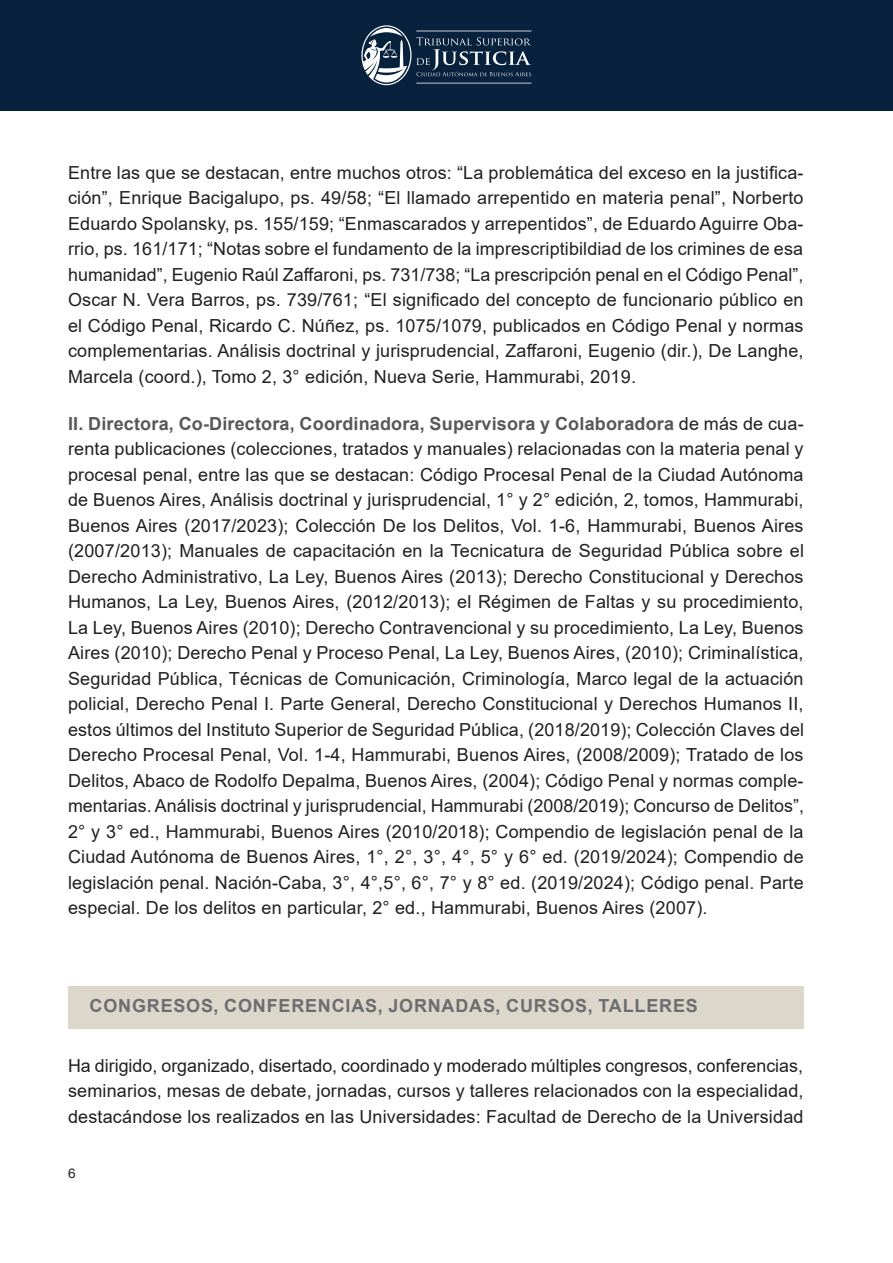
<style>
.page{position:relative;width:893px;height:1263px;background:#fff}
.page>*{position:absolute;margin:0;border:0;box-sizing:border-box;transform-origin:0 0}
.t1{font:18px/25.5px "Arial";letter-spacing:.01em;color:#231f20;text-align:justify}
.t2{font:700 18px "Arial";letter-spacing:.045em;color:#6c6d70}
.t3{font:13.5px "Helvetica Neue LT Std";color:#231f20}
.s1{font-weight:700;color:#57585a}
</style>
<div class="page">
<div style="left:0;top:0;width:893px;height:111px;background:#08223d"></div>
<svg style="left:361px;top:25px;width:170px;height:60px"></svg>
<div style="left:68px;top:986px;width:736px;height:43px;background:#dcd6cb"></div>
<p class="t1" style="left:68px;top:160px;width:737px">Entre las que se destacan, entre muchos otros: “La problemática del exceso en la justifica&shy;ción”, Enrique Bacigalupo, ps. 49/58; “El llamado arrepentido en materia penal”, Norberto Eduardo Spolansky, ps. 155/159; “Enmascarados y arrepentidos”, de Eduardo Aguirre Oba&shy;rrio, ps. 161/171; “Notas sobre el fundamento de la imprescriptibildiad de los crimines de esa humanidad”, Eugenio Raúl Zaffaroni, ps. 731/738; “La prescripción penal en el Código Penal”, Oscar N. Vera Barros, ps. 739/761; “El significado del concepto de funcionario público en el Código Penal, Ricardo C. Núñez, ps. 1075/1079, publicados en Código Penal y normas complementarias. Análisis doctrinal y jurisprudencial, Zaffaroni, Eugenio (dir.), De Langhe, Marcela (coord.), Tomo 2, 3° edición, Nueva Serie, Hammurabi, 2019.</p>
<p class="t1" style="left:68px;top:411px;width:738px"><span class="s1">II. Directora, Co-Directora, Coordinadora, Supervisora y Colaboradora</span> de más de cua&shy;renta publicaciones (colecciones, tratados y manuales) relacionadas con la materia penal y procesal penal, entre las que se destacan: Código Procesal Penal de la Ciudad Autónoma de Buenos Aires, Análisis doctrinal y jurisprudencial, 1° y 2° edición, 2, tomos, Hammurabi, Buenos Aires (2017/2023); Colección De los Delitos, Vol. 1-6, Hammurabi, Buenos Aires (2007/2013); Manuales de capacitación en la Tecnicatura de Seguridad Pública sobre el Derecho Administrativo, La Ley, Buenos Aires (2013); Derecho Constitucional y Derechos Humanos, La Ley, Buenos Aires, (2012/2013); el Régimen de Faltas y su procedimiento, La Ley, Buenos Aires (2010); Derecho Contravencional y su procedimiento, La Ley, Buenos Aires (2010); Derecho Penal y Proceso Penal, La Ley, Buenos Aires, (2010); Criminalística, Seguridad Pública, Técnicas de Comunicación, Criminología, Marco legal de la actuación policial, Derecho Penal I. Parte General, Derecho Constitucional y Derechos Humanos II, estos últimos del Instituto Superior de Seguridad Pública, (2018/2019); Colección Claves del Derecho Procesal Penal, Vol. 1-4, Hammurabi, Buenos Aires, (2008/2009); Tratado de los Delitos, Abaco de Rodolfo Depalma, Buenos Aires, (2004); Código Penal y normas comple&shy;mentarias. Análisis doctrinal y jurisprudencial, Hammurabi (2008/2019); Concurso de Delitos”, 2° y 3° ed., Hammurabi, Buenos Aires (2010/2018); Compendio de legislación penal de la Ciudad Autónoma de Buenos Aires, 1°, 2°, 3°, 4°, 5° y 6° ed. (2019/2024); Compendio de legislación penal. Nación-Caba, 3°, 4°,5°, 6°, 7° y 8° ed. (2019/2024); Código penal. Parte especial. De los delitos en particular, 2° ed., Hammurabi, Buenos Aires (2007).</p>
<p class="t2" style="left:90px;top:993px;width:610px">CONGRESOS, CONFERENCIAS, JORNADAS, CURSOS, TALLERES</p>
<p class="t1" style="left:68px;top:1052px;width:737px">Ha dirigido, organizado, disertado, coordinado y moderado múltiples congresos, conferencias, seminarios, mesas de debate, jornadas, cursos y talleres relacionados con la especialidad, destacándose los realizados en las Universidades: Facultad de Derecho de la Universidad</p>
<p class="t3" style="left:68px;top:1165px;width:9px">6</p>
</div>
